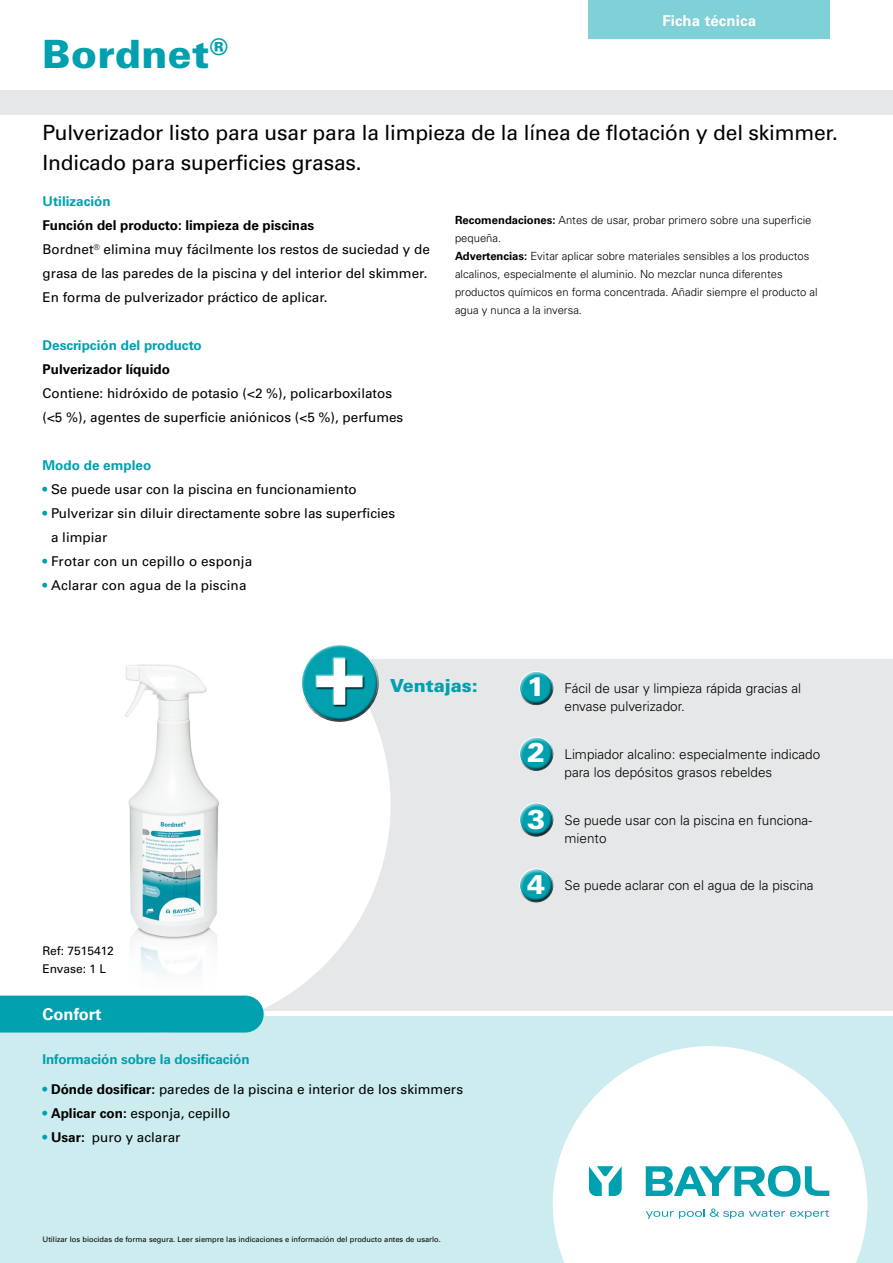
<style>
.page{position:relative;width:893px;height:1263px;background:#fff}
.page>*{position:absolute;margin:0;border:0;box-sizing:border-box;transform-origin:0 0}
.t1{font:700 86.7px "Univers LT Std";color:#fff}
.t2{font:900 39px "Univers LT Std";letter-spacing:.01em;color:#00a0af}
.t3{font:900 27px "Univers LT Std";color:#fff}
.t4{font:21px/30px "Univers LT Std";letter-spacing:-.01em;color:#000}
.t5{font:900 18px "Univers LT Std";color:#00a0af}
.t6{font:700 16.5px "Univers LT Std";color:#fff}
.t7{font:700 15px "Univers LT Std";letter-spacing:.01em;color:#fff}
.t8{font:13.5px/24px "Univers LT Std";color:#000}
.t9{font:300 13.5px/18px "Univers LT Std";color:#000}
.t10{font:700 13.5px "Univers LT Std";color:#00a0af}
.t11{font:700 13.5px "Univers LT Std";color:#000}
.t12{font:12px/18px "Univers LT Std";color:#000}
.t13{font:300 11.25px/18px "Univers LT Std";color:#000}
.t14{font:7.5px "Univers LT Std";color:#000}
.s1{font-weight:700}
.s2{color:#00a0af}
</style>
<div class="page">
<div style="left:0;top:1016px;width:893px;height:247px;background:#ccecef"></div>
<div style="left:163px;top:660px;width:730px;height:351px;background:#e6e7e8"></div>
<div style="left:0;top:91px;width:893px;height:24px;background:#e6e7e8"></div>
<svg style="left:553px;top:1046px;width:314px;height:217px;fill:#fff"></svg>
<svg style="left:244px;top:659px;width:147px;height:350px;fill:#fff"></svg>
<div style="left:588px;top:0;width:242px;height:38px;background:#80d0d7"></div>
<div style="left:296px;top:639px;width:81px;height:63px;background:#fff;opacity:.75"></div>
<div style="left:301px;top:656px;width:82px;height:67px;background:#000;opacity:.75"></div>
<div style="left:315px;top:657px;width:50px;height:49px;background:#fff;opacity:.75"></div>
<div style="left:315px;top:658px;width:50px;height:49px;background:#000;opacity:.75"></div>
<div style="left:514px;top:666px;width:40px;height:32px;background:#fff;opacity:.75"></div>
<div style="left:518px;top:676px;width:40px;height:29px;background:#000;opacity:.75"></div>
<div style="left:514px;top:732px;width:40px;height:32px;background:#fff;opacity:.75"></div>
<div style="left:518px;top:742px;width:40px;height:29px;background:#000;opacity:.75"></div>
<div style="left:514px;top:798px;width:40px;height:32px;background:#fff;opacity:.75"></div>
<div style="left:518px;top:807px;width:40px;height:30px;background:#000;opacity:.75"></div>
<div style="left:514px;top:864px;width:40px;height:31px;background:#fff;opacity:.75"></div>
<div style="left:518px;top:873px;width:40px;height:29px;background:#000;opacity:.75"></div>
<svg style="left:646px;top:1165px;width:183px;height:32px;background:#86d2d9"></svg>
<svg style="left:646px;top:1208px;width:183px;height:11px;background:#ceecef"></svg>
<svg style="left:589px;top:1166px;width:33px;height:30px"></svg>
<img style="left:125px;top:660px;width:119px;height:335px">
<div style="left:0;top:995px;width:264px;height:37px;background:#00a0af"></div>
<h2 class="t2" style="left:43px;top:30px;width:187px">Bordnet<sup>®</sup></h2>
<p class="t7" style="left:662px;top:12px;width:95px">Ficha técnica</p>
<h3 class="t4" style="left:43px;top:118px;width:797px">Pulverizador listo para usar para la limpieza de la línea de flotación y del skimmer.<br>Indicado para superficies grasas.</h3>
<p class="t10" style="left:43px;top:194px;width:70px">Utilización</p>
<p class="t8" style="left:43px;top:214px;width:389px"><span class="s1">Función del producto: limpieza de piscinas<br></span>Bordnet<sup>®</sup> elimina muy fácilmente los restos de suciedad y de grasa de las paredes de la piscina y del interior del skimmer.<br>En forma de pulverizador práctico de aplicar.</p>
<p class="t10" style="left:43px;top:338px;width:161px">Descripción del producto</p>
<p class="t11" style="left:43px;top:362px;width:129px">Pulverizador líquido</p>
<p class="t8" style="left:43px;top:382px;width:362px">Contiene: hidróxido de potasio (&lt;2 %), policarboxilatos (&lt;5 %), agentes de superficie aniónicos (&lt;5 %), perfumes</p>
<p class="t10" style="left:43px;top:458px;width:110px">Modo de empleo</p>
<p class="t8" style="left:43px;top:478px;width:316px"><span class="s2">•</span> Se puede usar con la piscina en funcionamiento</p>
<p class="t8" style="left:51px;top:502px;width:346px;text-indent:-8px"><span class="s2">•</span> Pulverizar sin diluir directamente sobre las superficies a limpiar</p>
<p class="t8" style="left:43px;top:550px;width:211px"><span class="s2">•</span> Frotar con un cepillo o esponja</p>
<p class="t8" style="left:43px;top:574px;width:205px"><span class="s2">•</span> Aclarar con agua de la piscina</p>
<p class="t13" style="left:455px;top:211px;width:364px"><span class="s1">Recomendaciones:</span> Antes de usar, probar primero sobre una superficie pequeña.<br><span class="s1">Advertencias:</span> Evitar aplicar sobre materiales sensibles a los productos alcalinos, especialmente el aluminio. No mezclar nunca diferentes productos químicos en forma concentrada. Añadir siempre el producto al agua y nunca a la inversa.</p>
<p class="t12" style="left:43px;top:942px;width:73px">Ref: 7515412<br>Envase: 1 L</p>
<p class="t6" style="left:43px;top:1004px;width:60px">Confort</p>
<h1 class="t1" style="left:314px;top:623px;width:52px">+</h1>
<h3 class="t5" style="left:390px;top:675px;width:89px">Ventajas:</h3>
<p class="t10" style="left:43px;top:1052px;width:209px">Información sobre la dosificación</p>
<p class="t8" style="left:43px;top:1078px;width:422px"><span class="s2">•</span> <span class="s1">Dónde dosificar:</span> paredes de la piscina e interior de los skimmers</p>
<p class="t8" style="left:43px;top:1102px;width:189px"><span class="s2">•</span> <span class="s1">Aplicar con:</span> esponja, cepillo</p>
<p class="t8" style="left:43px;top:1126px;width:139px"><span class="s2">•</span> <span class="s1">Usar:</span> puro y aclarar</p>
<p class="t14" style="left:43px;top:1235px;width:400px">Utilizar los biocidas de forma segura. Leer siempre las indicaciones e información del producto antes de usarlo.</p>
<h3 class="t3" style="left:527px;top:670px;width:20px">1</h3>
<p class="t9" style="left:564px;top:679px;width:238px">Fácil de usar y limpieza rápida gracias al envase pulverizador.</p>
<h3 class="t3" style="left:527px;top:735px;width:20px">2</h3>
<p class="t9" style="left:564px;top:745px;width:257px">Limpiador alcalino: especialmente indicado para los depósitos grasos rebeldes</p>
<h3 class="t3" style="left:527px;top:802px;width:20px">3</h3>
<p class="t9" style="left:564px;top:811px;width:249px">Se puede usar con la piscina en funciona&shy;miento</p>
<h3 class="t3" style="left:527px;top:868px;width:20px">4</h3>
<p class="t9" style="left:564px;top:876px;width:251px">Se puede aclarar con el agua de la piscina</p>
</div>
